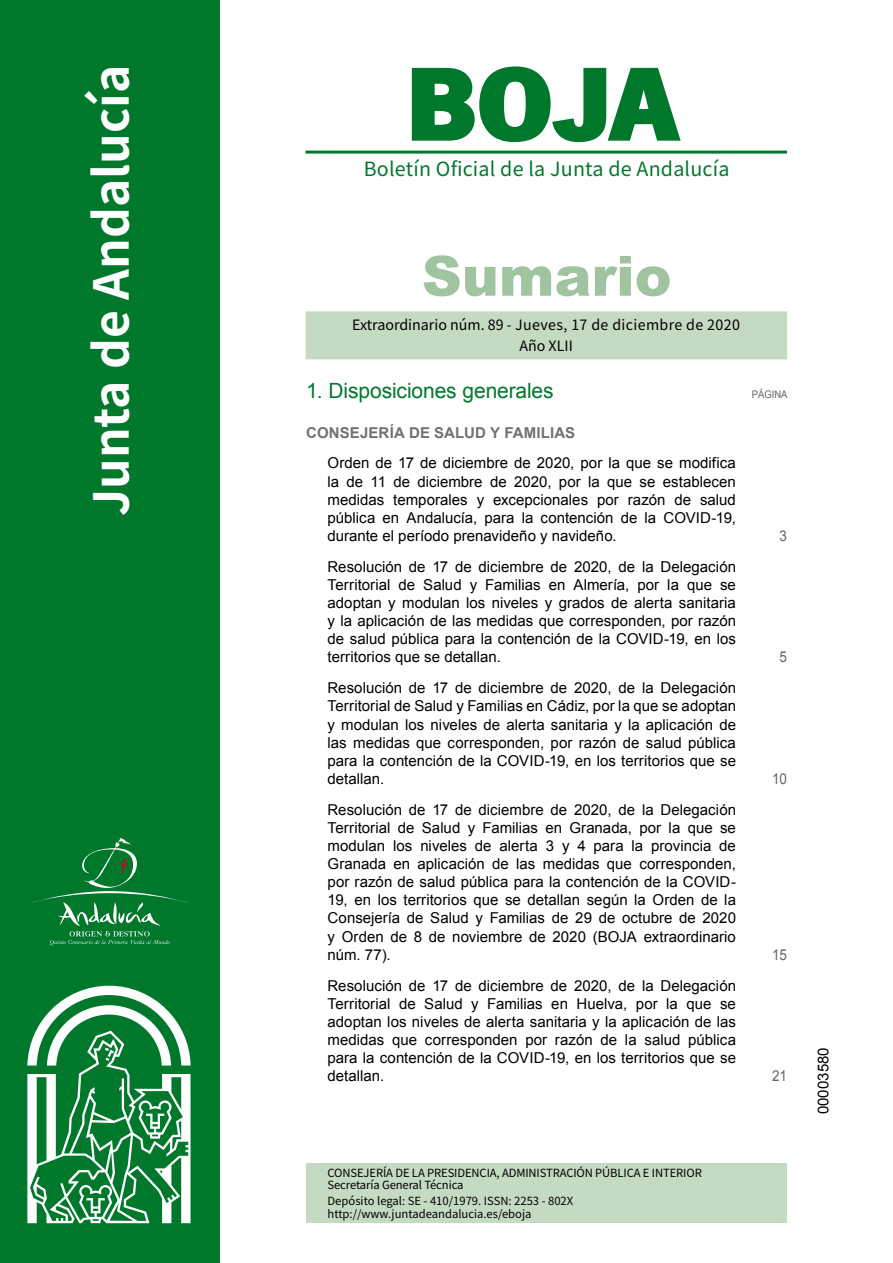
<style>
.page{position:relative;width:893px;height:1263px;background:#fff}
.page>*{position:absolute;margin:0;border:0;box-sizing:border-box;transform-origin:0 0}
.t1{font:700 105px "News Got T";color:#00782c;scale:1.14 1}
.t2{font:900 55.5px "Arial";color:#a0c4a0}
.t3{font:700 48px "Noto Sans HK";color:#fff}
.t4{font:21px "Arial";letter-spacing:-.005em;color:#00782c}
.t5{font:19.5px "Noto Sans HK";letter-spacing:.01em;color:#00782c}
.t6{font:15px/18.1px "Arial";color:#000;text-align:justify}
.t7{font:700 15px "Arial";letter-spacing:.01em;color:#707173}
.t8{font:15px "Arial";color:#646567;scale:.9 1}
.t9{font:14.25px/21px "Noto Sans HK";color:#000;text-align:center}
.t10{font:11.25px/12px "Noto Sans HK";letter-spacing:-.01em;color:#000}
.t11{font:10.5px "Arial";color:#646567;scale:.9 1}
</style>
<div class="page">
<hr style="left:305px;top:151px;width:482px;height:3px;background:#00782c">
<div style="left:0;top:0;width:219px;height:1263px;background:#00782c"></div>
<svg style="left:411px;top:66px;width:270px;height:77px"></svg>
<svg style="left:31px;top:837px;width:158px;height:108px"></svg>
<div style="left:305px;top:311px;width:482px;height:48px;background:#c5dac3"></div>
<svg style="left:27px;top:986px;width:164px;height:237px"></svg>
<div style="left:306px;top:1164px;width:481px;height:59px;background:#c5dac3"></div>
<h3 class="t3" style="left:84px;top:516px;width:453px;rotate:-90deg">Junta de Andalucía</h3>
<h1 class="t1" style="left:405px;top:42px;width:240px">BOJA</h1>
<h3 class="t5" style="left:364px;top:158px;width:367px">Boletín Oficial de la Junta de Andalucía</h3>
<h2 class="t2" style="left:422px;top:236px;width:251px">Sumario</h2>
<p class="t9" style="left:352px;top:315px;width:389px">Extraordinario núm. 89 - Jueves, 17 de diciembre de 2020<br>Año XLII</p>
<h3 class="t4" style="left:306px;top:377px;width:249px">1. Disposiciones generales</h3>
<p class="t11" style="left:751px;top:388px;width:41px">PÁGINA</p>
<p class="t7" style="left:306px;top:422px;width:270px">CONSEJERÍA DE SALUD Y FAMILIAS</p>
<p class="t6" style="left:327px;top:454px;width:410px">Orden de 17 de diciembre de 2020, por la que se modifica la de 11 de diciembre de 2020, por la que se establecen medidas temporales y excepcionales por razón de salud pública en Andalucía, para la contención de la COVID-19, durante el período prenavideño y navideño.</p>
<p class="t8" style="left:779px;top:526px;width:10px">3</p>
<p class="t6" style="left:327px;top:558px;width:410px">Resolución de 17 de diciembre de 2020, de la Delegación Territorial de Salud y Familias en Almería, por la que se adoptan y modulan los niveles y grados de alerta sanitaria y la aplicación de las medidas que corresponden, por razón de salud pública para la contención de la COVID-19, en los territorios que se detallan.</p>
<p class="t6" style="left:327px;top:679px;width:410px">Resolución de 17 de diciembre de 2020, de la Delegación Territorial de Salud y Familias en Cádiz, por la que se adoptan y modulan los niveles de alerta sanitaria y la aplicación de las medidas que corresponden, por razón de salud pública para la contención de la COVID-19, en los territorios que se detallan.</p>
<p class="t6" style="left:327px;top:801px;width:410px">Resolución de 17 de diciembre de 2020, de la Delegación Territorial de Salud y Familias en Granada, por la que se modulan los niveles de alerta 3 y 4 para la provincia de Granada en aplicación de las medidas que corresponden, por razón de salud pública para la contención de la COVID-19, en los territorios que se detallan según la Orden de la Consejería de Salud y Familias de 29 de octubre de 2020 y Orden de 8 de noviembre de 2020 (BOJA extraordinario núm. 77).</p>
<p class="t6" style="left:327px;top:976px;width:410px">Resolución de 17 de diciembre de 2020, de la Delegación Territorial de Salud y Familias en Huelva, por la que se adoptan los niveles de alerta sanitaria y la aplicación de las medidas que corresponden por razón de la salud pública para la contención de la COVID-19, en los territorios que se detallan.</p>
<p class="t10" style="left:327px;top:1167px;width:376px">CONSEJERÍA DE LA PRESIDENCIA, ADMINISTRACIÓN PÚBLICA E INTERIOR<br>Secretaría General Técnica</p>
<p class="t10" style="left:327px;top:1194px;width:247px;line-height:13.5px">Depósito legal: SE - 410/1979. ISSN: 2253 - 802X http://www.juntadeandalucia.es/eboja</p>
<p class="t8" style="left:779px;top:647px;width:10px">5</p>
<p class="t8" style="left:772px;top:769px;width:18px">10</p>
<p class="t8" style="left:772px;top:945px;width:18px">15</p>
<p class="t8" style="left:772px;top:1066px;width:18px">21</p>
<p class="t6" style="left:814px;top:1114px;width:68px;rotate:-90deg">00003580</p>
</div>
